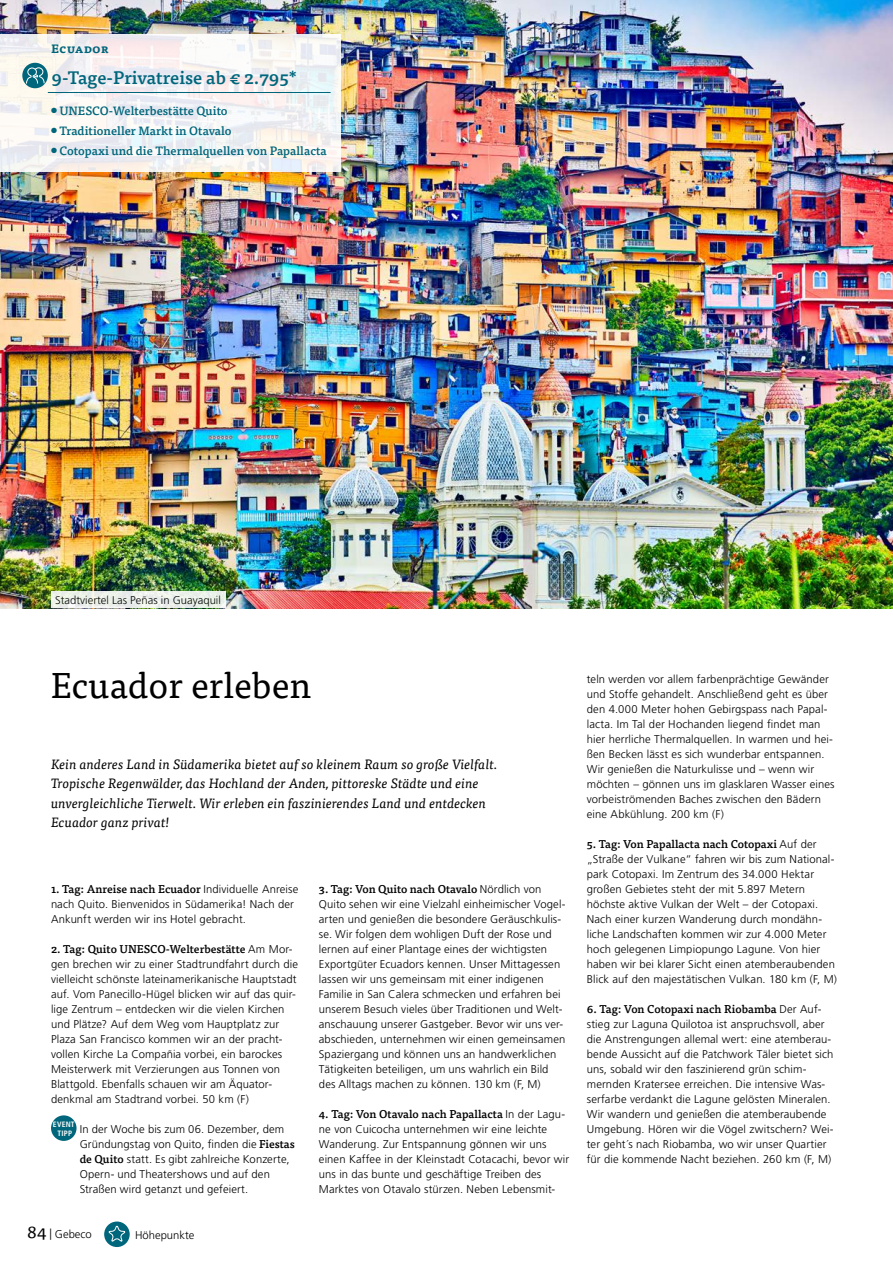
<style>
.page{position:relative;width:893px;height:1263px;background:#fff}
.page>*{position:absolute;margin:0;border:0;box-sizing:border-box;transform-origin:0 0}
.t1{font:36px "Tisa OT";color:#000}
.t2{font:500 18px "Tisa OT";color:#00667b}
.t3{font:italic 13.5px/19.5px "Tisa OT";letter-spacing:.005em;color:#000}
.t4{font:500 12px "Tisa OT";color:#00667b}
.t5{font:700 12px "Tisa OT";color:#00667b}
.t6{font:300 11.25px/15px "Frutiger LT Pro";letter-spacing:.01em;color:#000}
.t7{font:500 11.25px "Tisa OT";color:#000}
.t8{font:700 condensed 7.8px "Frutiger LT Pro";letter-spacing:.03em;color:#fff}
.s1{font-family:"Frutiger LT Pro";font-weight:300}
.s2{font-family:"Tisa OT";font-weight:500}
.s3{font-family:"Tisa OT";font-weight:400;font-size:18px}
</style>
<div class="page">
<img style="left:0;top:0;width:893px;height:608px">
<svg style="left:0;top:34px;width:341px;height:138px"></svg>
<div style="left:51px;top:1115px;width:26px;height:26px;background:#00667b;border-radius:50%"></div>
<hr style="left:48px;top:92px;width:283px;height:1px;background:#00667b">
<div style="left:22px;top:63px;width:26px;height:25px;background:#00667b;border-radius:50%"></div>
<svg style="left:26px;top:67px;width:19px;height:17px"></svg>
<div style="left:51px;top:591px;width:174px;height:17px;background:#ecf1ea"></div>
<svg style="left:104px;top:1221px;width:26px;height:26px"></svg>
<svg style="left:108px;top:1226px;width:18px;height:16px"></svg>
<p class="t5" style="left:51px;top:41px;width:59px">Ecuador</p>
<h2 class="t2" style="left:52px;top:66px;width:247px">9-Tage-Privatreise ab € 2.795*</h2>
<p class="t4" style="left:51px;top:103px;width:178px">● UNESCO-Welterbestätte Quito</p>
<p class="t4" style="left:51px;top:123px;width:182px">● Traditioneller Markt in Otavalo</p>
<p class="t4" style="left:51px;top:143px;width:277px">● Cotopaxi und die Thermalquellen von Papallacta</p>
<p class="t6" style="left:55px;top:593px;width:167px">Stadtviertel Las Peñas in Guayaquil</p>
<h1 class="t1" style="left:51px;top:664px;width:262px">Ecuador erleben</h1>
<p class="t3" style="left:51px;top:754px;width:448px">Kein anderes Land in Südamerika bietet auf so kleinem Raum so große Vielfalt.<br>Tropische Regenwälder, das Hochland der Anden, pittoreske Städte und eine unvergleichliche Tierwelt. Wir erleben ein faszinierendes Land und entdecken Ecuador ganz privat!</p>
<p class="t7" style="left:51px;top:882px;width:249px">1. Tag: Anreise nach Ecuador <span class="s1">Individuelle Anreise</span></p>
<p class="t6" style="left:51px;top:897px;width:244px">nach Quito. Bienvenidos in Südamerika! Nach der<br>Ankunft werden wir ins Hotel gebracht.</p>
<p class="t7" style="left:51px;top:942px;width:243px">2. Tag: Quito UNESCO-Welterbestätte <span class="s1">Am Mor-</span></p>
<p class="t6" style="left:51px;top:957px;width:249px">gen brechen wir zu einer Stadtrundfahrt durch die vielleicht schönste lateinamerikanische Hauptstadt auf. Vom Panecillo-Hügel blicken wir auf das quir&shy;lige Zentrum – entdecken wir die vielen Kirchen und Plätze? Auf dem Weg vom Hauptplatz zur Plaza San Francisco kommen wir an der pracht&shy;vollen Kirche La Compañia vorbei, ein barockes Meisterwerk mit Verzierungen aus Tonnen von Blattgold. Ebenfalls schauen wir am Äquator&shy;denkmal am Stadtrand vorbei. 50 km (F)</p>
<p class="t8" style="left:53px;top:1120px;width:23px">EVENT</p>
<p class="t6" style="left:80px;top:1122px;width:217px;text-indent:-22px"><sub>TIPP</sub> In der Woche bis zum 06. Dezember, dem Gründungstag von Quito, finden die <span class="s2">Fiestas de Quito</span> statt. Es gibt zahlreiche Konzerte, Opern- und Theatershows und auf den Straßen wird getanzt und gefeiert.</p>
<p class="t6" style="left:27px;top:1227px;width:66px"><span class="s3">84</span> | Gebeco</p>
<p class="t6" style="left:135px;top:1227px;width:61px">Höhepunkte</p>
<p class="t7" style="left:319px;top:882px;width:224px">3. Tag: Von Quito nach Otavalo <span class="s1">Nördlich von</span></p>
<p class="t6" style="left:319px;top:897px;width:248px">Quito sehen wir eine Vielzahl einheimischer Vogel&shy;arten und genießen die besondere Geräuschkulis&shy;se. Wir folgen dem wohligen Duft der Rose und lernen auf einer Plantage eines der wichtigsten Exportgüter Ecuadors kennen. Unser Mittagessen lassen wir uns gemeinsam mit einer indigenen Familie in San Calera schmecken und erfahren bei unserem Besuch vieles über Traditionen und Welt&shy;anschauung unserer Gastgeber. Bevor wir uns ver&shy;abschieden, unternehmen wir einen gemeinsamen Spaziergang und können uns an handwerklichen Tätigkeiten beteiligen, um uns wahrlich ein Bild des Alltags machen zu können. 130 km (F, M)</p>
<p class="t7" style="left:319px;top:1107px;width:248px">4. Tag: Von Otavalo nach Papallacta <span class="s1">In der Lagu-</span></p>
<p class="t6" style="left:319px;top:1122px;width:252px">ne von Cuicocha unternehmen wir eine leichte Wanderung. Zur Entspannung gönnen wir uns einen Kaffee in der Kleinstadt Cotacachi, bevor wir uns in das bunte und geschäftige Treiben des Marktes von Otavalo stürzen. Neben Lebensmit-</p>
<p class="t6" style="left:587px;top:672px;width:249px">teln werden vor allem farbenprächtige Gewänder und Stoffe gehandelt. Anschließend geht es über den 4.000 Meter hohen Gebirgspass nach Papal&shy;lacta. Im Tal der Hochanden liegend findet man hier herrliche Thermalquellen. In warmen und hei&shy;ßen Becken lässt es sich wunderbar entspannen.<br>Wir genießen die Naturkulisse und – wenn wir möchten – gönnen uns im glasklaren Wasser eines vorbeiströmenden Baches zwischen den Bädern eine Abkühlung. 200 km (F)</p>
<p class="t7" style="left:587px;top:837px;width:231px">5. Tag: Von Papallacta nach Cotopaxi <span class="s1">Auf der</span></p>
<p class="t6" style="left:587px;top:852px;width:252px">„Straße der Vulkane“ fahren wir bis zum National&shy;park Cotopaxi. Im Zentrum des 34.000 Hektar großen Gebietes steht der mit 5.897 Metern höchste aktive Vulkan der Welt – der Cotopaxi.<br>Nach einer kurzen Wanderung durch mondähn&shy;liche Landschaften kommen wir zur 4.000 Meter hoch gelegenen Limpiopungo Lagune. Von hier haben wir bei klarer Sicht einen atemberaubenden Blick auf den majestätischen Vulkan. 180 km (F, M)</p>
<p class="t7" style="left:587px;top:1002px;width:236px">6. Tag: Von Cotopaxi nach Riobamba <span class="s1">Der Auf-</span></p>
<p class="t6" style="left:587px;top:1017px;width:248px">stieg zur Laguna Quilotoa ist anspruchsvoll, aber die Anstrengungen allemal wert: eine atemberau&shy;bende Aussicht auf die Patchwork Täler bietet sich uns, sobald wir den faszinierend grün schim&shy;mernden Kratersee erreichen. Die intensive Was&shy;serfarbe verdankt die Lagune gelösten Mineralen.<br>Wir wandern und genießen die atemberaubende Umgebung. Hören wir die Vögel zwitschern? Wei&shy;ter geht´s nach Riobamba, wo wir unser Quartier für die kommende Nacht beziehen. 260 km (F, M)</p>
</div>
